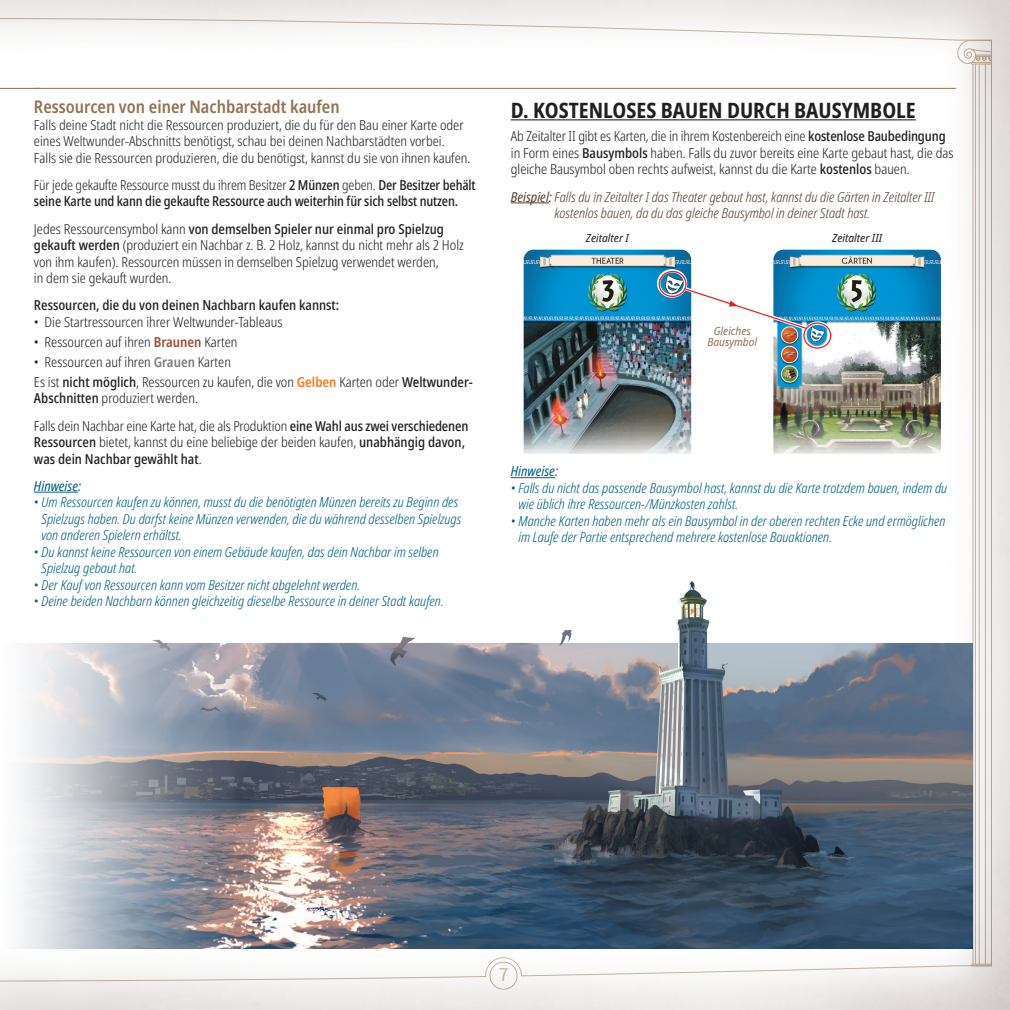
<style>
.page{position:relative;width:1010px;height:1010px;background:#fff}
.page>*{position:absolute;margin:0;border:0;box-sizing:border-box;transform-origin:0 0}
.t1{font:700 condensed 21.25px "Noto Sans";color:#231f20}
.t2{font:600 condensed 17.5px "Noto Sans";color:#937354}
.t3{font:17.5px "Noto Sans CJ Kjp";color:#937354}
.PARAGRAPH___RETRAIT{font:300 condensed 13.75px/16.5px "Noto Sans";color:#231f20}
.NOTES{font:italic 300 condensed 13.75px/16.5px "Noto Sans";color:#006080}
.PARAGRAPH___RETRAIT-2{font:500 condensed 13.75px/16.5px "Noto Sans";letter-spacing:-.01em;color:#231f20}
.EXEMPLE{font:italic 300 condensed 13.75px/16.5px "Noto Sans";color:#57422c}
.PARAGRAPH{font:500 condensed 13.75px "Noto Sans";color:#231f20}
.NOTES-2{font:italic condensed 13.75px "Noto Sans";color:#006080}
.LEGENDES_NOIR_CENTRE{font:italic semi-condensed 11.25px "Noto Sans";color:#231f20}
.LEGENDES{font:italic semi-condensed 11.25px "Noto Sans";color:#937354}
.s1{font-weight:300}
.s2{font-weight:500}
.s3{font-weight:600;color:#97503a}
.s4{font-weight:600;color:#7c7e81}
.s5{font-weight:600;color:#f47b25}
.s6{font-weight:400}
</style>
<div class="page">
<img style="left:0;top:0;width:1009px;height:1009px">
<img style="left:0;top:568px;width:972px;height:380px">
<img style="left:0;top:258px;width:1px;height:145px">
<hr style="left:34px;top:88px;width:921px;height:1px;background:#937354">
<hr style="left:34px;top:491px;width:44px;height:1px;background:#006080">
<hr style="left:511px;top:119px;width:404px;height:1px;background:#231f20">
<hr style="left:511px;top:202px;width:38px;height:1px;background:#57422c">
<hr style="left:511px;top:477px;width:44px;height:1px;background:#006080">
<hr style="left:0;top:88px;width:39px;height:1px;background:#937354">
<img style="left:523px;top:250px;width:168px;height:204px">
<img style="left:773px;top:250px;width:167px;height:204px">
<img style="left:657px;top:270px;width:175px;height:80px">
<div style="left:803px;top:322px;width:28px;height:26px;border:1px solid #ee1d23;border-radius:50%"></div>
<div style="left:658px;top:271px;width:28px;height:26px;border:1px solid #ee1d23;border-radius:50%"></div>
<svg style="left:683px;top:287px;width:124px;height:43px"></svg>
<h3 class="t2" style="left:34px;top:94px;width:307px">Ressourcen von einer Nachbarstadt kaufen</h3>
<p class="PARAGRAPH___RETRAIT" style="left:34px;top:117px;width:438px">Falls deine Stadt nicht die Ressourcen produziert, die du für den Bau einer Karte oder eines Weltwunder-Abschnitts benötigst, schau bei deinen Nachbarstädten vorbei.<br>Falls sie die Ressourcen produzieren, die du benötigst, kannst du sie von ihnen kaufen.</p>
<p class="PARAGRAPH___RETRAIT-2" style="left:34px;top:177px;width:443px"><span class="s1">Für jede gekaufte Ressource musst du ihrem Besitzer</span> 2 Münzen <span class="s1">geben.</span> Der Besitzer behält seine Karte und kann die gekaufte Ressource auch weiterhin für sich selbst nutzen.</p>
<p class="PARAGRAPH___RETRAIT" style="left:34px;top:221px;width:431px">Jedes Ressourcensymbol kann <span class="s2">von demselben Spieler nur einmal pro Spielzug gekauft werden</span> (produziert ein Nachbar z. B. 2 Holz, kannst du nicht mehr als 2 Holz von ihm kaufen). Ressourcen müssen in demselben Spielzug verwendet werden,<br>in dem sie gekauft wurden.</p>
<p class="PARAGRAPH" style="left:34px;top:295px;width:307px">Ressourcen, die du von deinen Nachbarn kaufen kannst:</p>
<p class="PARAGRAPH___RETRAIT" style="left:34px;top:314px;width:250px">• Die Startressourcen ihrer Weltwunder-Tableaus</p>
<p class="PARAGRAPH___RETRAIT" style="left:34px;top:334px;width:205px">• Ressourcen auf ihren <span class="s3">Braunen</span> Karten</p>
<p class="PARAGRAPH___RETRAIT" style="left:34px;top:354px;width:198px">• Ressourcen auf ihren <span class="s4">Grauen</span> Karten</p>
<p class="PARAGRAPH___RETRAIT" style="left:34px;top:374px;width:440px">Es ist <span class="s2">nicht möglich</span>, Ressourcen zu kaufen, die von <span class="s5">Gelben</span> Karten oder <span class="s2">Weltwunder-<br>Abschnitten</span> produziert werden.</p>
<p class="PARAGRAPH___RETRAIT" style="left:34px;top:417px;width:436px">Falls dein Nachbar eine Karte hat, die als Produktion <span class="s2">eine Wahl aus zwei verschiedenen<br>Ressourcen</span> bietet, kannst du eine beliebige der beiden kaufen, <span class="s2">unabhängig davon, was dein Nachbar gewählt hat</span>.</p>
<p class="NOTES-2" style="left:34px;top:476px;width:49px">Hinweise:</p>
<p class="NOTES" style="left:41px;top:494px;width:421px;text-indent:-8px">• Um Ressourcen kaufen zu können, musst du die benötigten Münzen bereits zu Beginn des<br>Spielzugs haben. Du darfst keine Münzen verwenden, die du während desselben Spielzugs von anderen Spielern erhältst.</p>
<p class="NOTES" style="left:41px;top:544px;width:399px;text-indent:-8px">• Du kannst keine Ressourcen von einem Gebäude kaufen, das dein Nachbar im selben<br>Spielzug gebaut hat.</p>
<p class="NOTES" style="left:34px;top:577px;width:327px">• Der Kauf von Ressourcen kann vom Besitzer nicht abgelehnt werden.</p>
<p class="NOTES" style="left:34px;top:593px;width:411px">• Deine beiden Nachbarn können gleichzeitig dieselbe Ressource in deiner Stadt kaufen.</p>
<h2 class="t1" style="left:511px;top:95px;width:406px">D. KOSTENLOSES BAUEN DURCH BAUSYMBOLE</h2>
<p class="PARAGRAPH___RETRAIT" style="left:511px;top:128px;width:444px">Ab Zeitalter II gibt es Karten, die in ihrem Kostenbereich eine <span class="s2">kostenlose Baubedingung </span>in Form eines <span class="s2">Bausymbols</span> haben. Falls du zuvor bereits eine Karte gebaut hast, die das gleiche Bausymbol oben rechts aufweist, kannst du die Karte <span class="s2">kostenlos</span> bauen.</p>
<p class="EXEMPLE" style="left:554px;top:188px;width:381px;text-indent:-44px"><span class="s6">Beispiel:</span> Falls du in Zeitalter I das Theater gebaut hast, kannst du die Gärten in Zeitalter III kostenlos bauen, da du das gleiche Bausymbol in deiner Stadt hast.</p>
<p class="LEGENDES_NOIR_CENTRE" style="left:586px;top:230px;width:45px">Zeitalter I</p>
<p class="LEGENDES_NOIR_CENTRE" style="left:832px;top:230px;width:51px">Zeitalter III</p>
<p class="LEGENDES" style="left:713px;top:323px;width:39px">Gleiches</p>
<p class="LEGENDES" style="left:707px;top:334px;width:51px">Bausymbol</p>
<p class="NOTES-2" style="left:511px;top:461px;width:49px">Hinweise:</p>
<p class="NOTES" style="left:518px;top:480px;width:430px;text-indent:-8px">• Falls du nicht das passende Bausymbol hast, kannst du die Karte trotzdem bauen, indem du wie üblich ihre Ressourcen-/Münzkosten zahlst.</p>
<p class="NOTES" style="left:518px;top:513px;width:428px;text-indent:-8px">• Manche Karten haben mehr als ein Bausymbol in der oberen rechten Ecke und ermöglichen im Laufe der Partie entsprechend mehrere kostenlose Bauaktionen.</p>
<p class="t3" style="left:499px;top:964px;width:11px">7</p>
</div>
